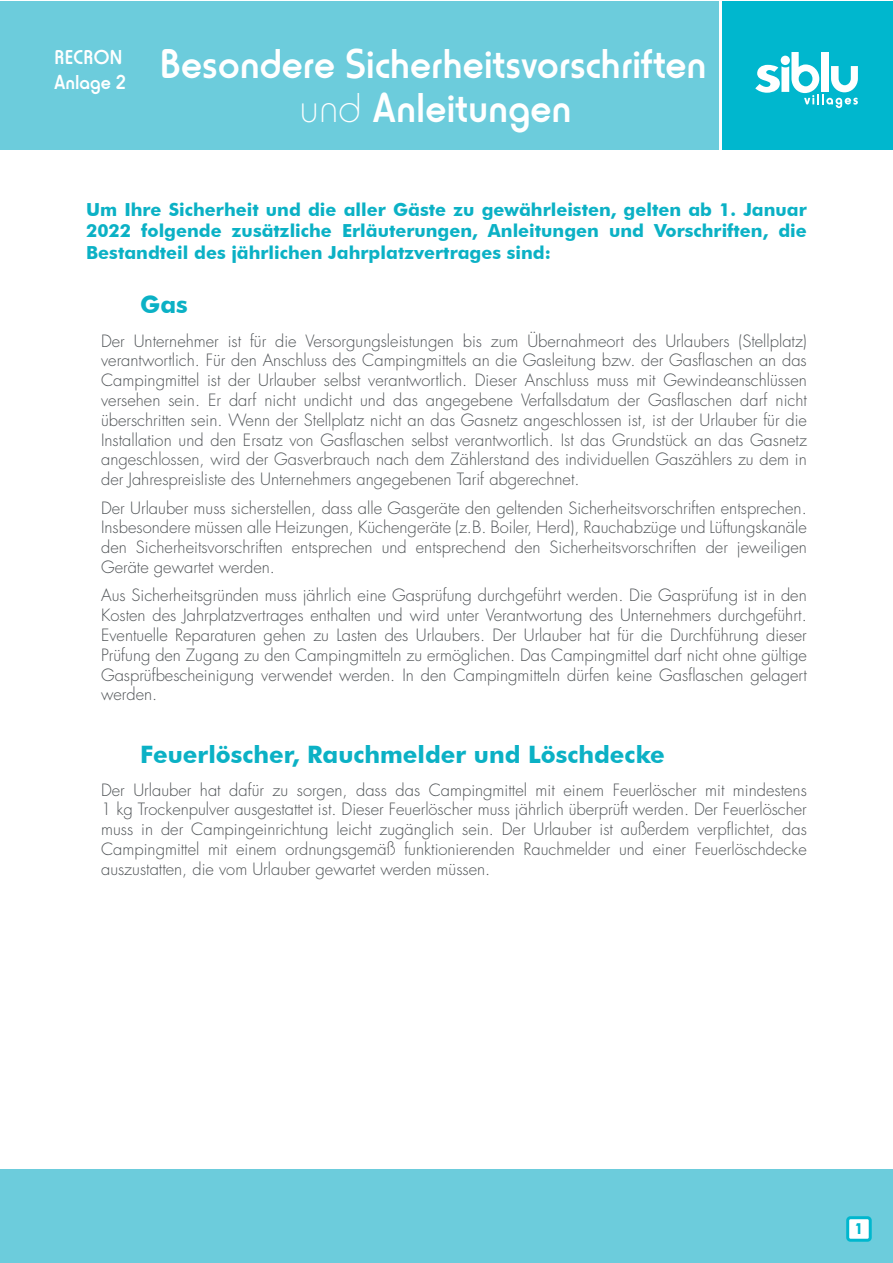
<style>
.page{position:relative;width:893px;height:1263px;background:#fff}
.page>*{position:absolute;margin:0;border:0;box-sizing:border-box;transform-origin:0 0}
.t1{font:500 43.5px "Horatio LT";color:#fff}
.t2{font:700 24px "Futura BT";color:#0bb1c5}
.t3{font:500 21px "Horatio LT";color:#fff}
.t4{font:700 18px/21.6px "Futura BT";color:#0bb1c5;text-align:justify}
.t5{font:300 16.5px/19.8px "Futura Std";color:#4f5356;text-align:justify}
.t6{font:700 15px "Futura";color:#00b7ce;scale:.9 1}
.s1{font-weight:300}
</style>
<div class="page">
<div style="left:0;top:1px;width:719px;height:149px;background:#6cccdc"></div>
<div style="left:0;top:1169px;width:893px;height:94px;background:#6cccdc"></div>
<div style="left:722px;top:1px;width:170px;height:149px;background:#00b7ce"></div>
<svg style="left:755px;top:52px;width:103px;height:56px"></svg>
<div style="left:848px;top:1218px;width:22px;height:22px;background:#fff;border-radius:3px"></div>
<div style="left:846px;top:1216px;width:26px;height:26px;border:3px solid #00b7ce;border-radius:3px"></div>
<p class="t3" style="left:54px;top:45px;width:70px">RECRON</p>
<p class="t3" style="left:54px;top:70px;width:73px">Anlage 2</p>
<p class="t1" style="left:159px;top:39px;width:549px">Besondere Sicherheitsvorschriften</p>
<p class="t1" style="left:300px;top:83px;width:274px"><span class="s1">und</span> Anleitungen</p>
<p class="t4" style="left:86px;top:198px;width:722px">Um Ihre Sicherheit und die aller Gäste zu gewährleisten, gelten ab 1. Januar 2022 folgende zusätzliche Erläuterungen, Anleitungen und Vorschriften, die Bestandteil des jährlichen Jahrplatzvertrages sind:</p>
<p class="t2" style="left:140px;top:290px;width:49px">Gas</p>
<p class="t5" style="left:101px;top:331px;width:707px">Der Unternehmer ist für die Versorgungsleistungen bis zum Übernahmeort des Urlaubers (Stellplatz) verantwortlich. Für den Anschluss des Campingmittels an die Gasleitung bzw. der Gasflaschen an das Campingmittel ist der Urlauber selbst verantwortlich. Dieser Anschluss muss mit Gewindeanschlüssen versehen sein. Er darf nicht undicht und das angegebene Verfallsdatum der Gasflaschen darf nicht überschritten sein. Wenn der Stellplatz nicht an das Gasnetz angeschlossen ist, ist der Urlauber für die Installation und den Ersatz von Gasflaschen selbst verantwortlich. Ist das Grundstück an das Gasnetz angeschlossen, wird der Gasverbrauch nach dem Zählerstand des individuellen Gaszählers zu dem in der Jahrespreisliste des Unternehmers angegebenen Tarif abgerechnet.</p>
<p class="t5" style="left:101px;top:498px;width:707px">Der Urlauber muss sicherstellen, dass alle Gasgeräte den geltenden Sicherheitsvorschriften entsprechen.<br>Insbesondere müssen alle Heizungen, Küchengeräte (z.B. Boiler, Herd), Rauchabzüge und Lüftungskanäle den Sicherheitsvorschriften entsprechen und entsprechend den Sicherheitsvorschriften der jeweiligen Geräte gewartet werden.</p>
<p class="t5" style="left:101px;top:586px;width:707px">Aus Sicherheitsgründen muss jährlich eine Gasprüfung durchgeführt werden. Die Gasprüfung ist in den Kosten des Jahrplatzvertrages enthalten und wird unter Verantwortung des Unternehmers durchgeführt.<br>Eventuelle Reparaturen gehen zu Lasten des Urlaubers. Der Urlauber hat für die Durchführung dieser Prüfung den Zugang zu den Campingmitteln zu ermöglichen. Das Campingmittel darf nicht ohne gültige Gasprüfbescheinigung verwendet werden. In den Campingmitteln dürfen keine Gasflaschen gelagert werden.</p>
<p class="t2" style="left:140px;top:740px;width:526px">Feuerlöscher, Rauchmelder und Löschdecke</p>
<p class="t5" style="left:101px;top:780px;width:707px">Der Urlauber hat dafür zu sorgen, dass das Campingmittel mit einem Feuerlöscher mit mindestens 1 kg Trockenpulver ausgestattet ist. Dieser Feuerlöscher muss jährlich überprüft werden. Der Feuerlöscher muss in der Campingeinrichtung leicht zugänglich sein. Der Urlauber ist außerdem verpflichtet, das Campingmittel mit einem ordnungsgemäß funktionierenden Rauchmelder und einer Feuerlöschdecke auszustatten, die vom Urlauber gewartet werden müssen.</p>
<p class="t6" style="left:855px;top:1218px;width:11px">1</p>
</div>
